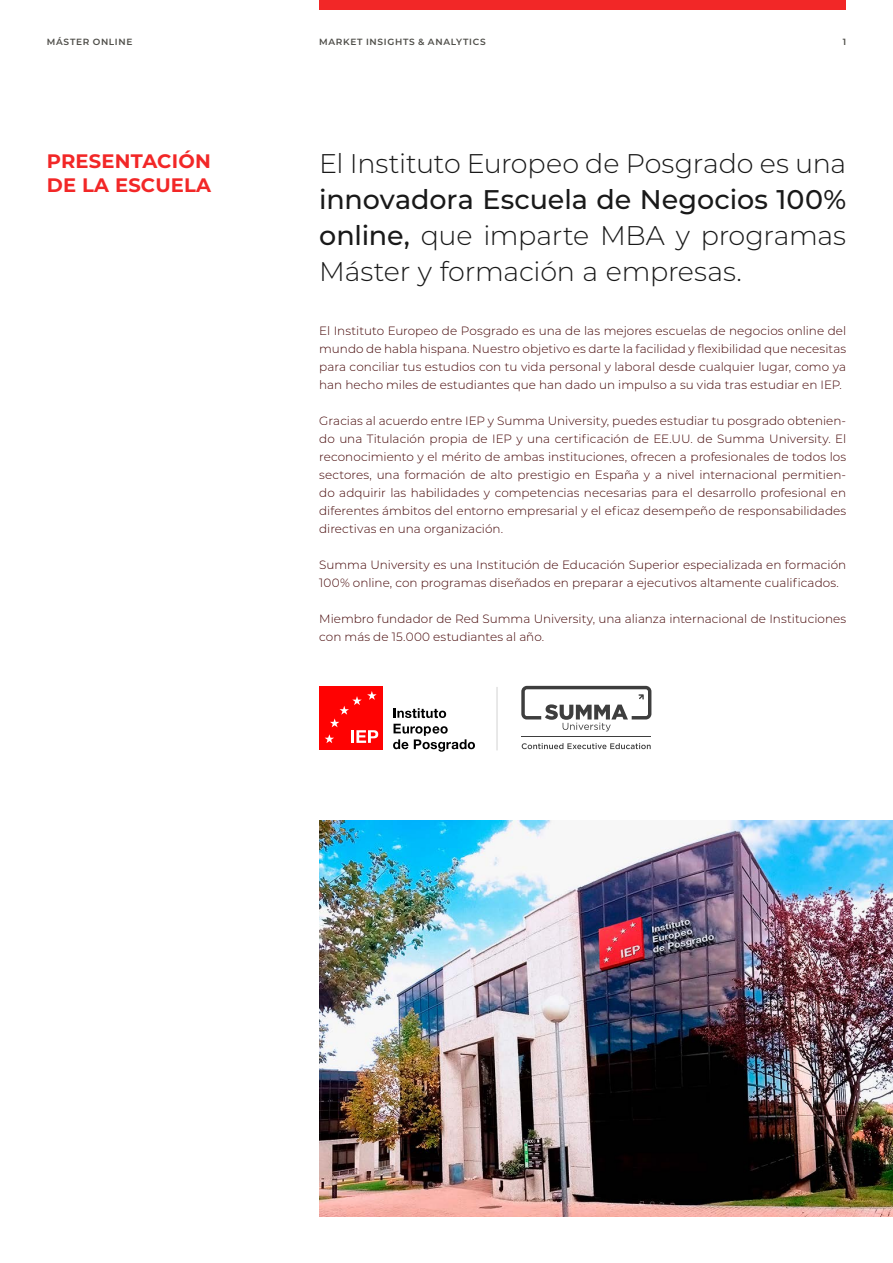
<style>
.page{position:relative;width:893px;height:1263px;background:#fff}
.page>*{position:absolute;margin:0;border:0;box-sizing:border-box;transform-origin:0 0}
.t1{font:300 27px/36px "Montserrat";letter-spacing:-.01em;color:#191919;text-align:justify}
.t2{font:700 19.5px/24px "Montserrat";letter-spacing:.01em;color:#f22727}
.t3{font:300 12px/18px "Montserrat";color:#420203;text-align:justify}
.t4{font:600 9px "Montserrat";letter-spacing:.075em;color:#4e4d48}
.s1{font-weight:500}
</style>
<div class="page">
<div style="left:319px;top:0;width:527px;height:10px;background:#f22727"></div>
<img style="left:319px;top:821px;width:574px;height:396px">
<hr style="left:496px;top:687px;width:2px;height:63px;background:#e1e1e1">
<div style="left:319px;top:686px;width:64px;height:64px;background:#ff0202"></div>
<svg style="left:325px;top:691px;width:53px;height:52px"></svg>
<svg style="left:394px;top:708px;width:52px;height:10px"></svg>
<svg style="left:393px;top:724px;width:82px;height:28px"></svg>
<svg style="left:522px;top:743px;width:129px;height:6px"></svg>
<svg style="left:521px;top:686px;width:130px;height:45px"></svg>
<hr style="left:522px;top:737px;width:129px;height:1px;background:#3e3e3e">
<p class="t4" style="left:47px;top:35px;width:87px">MÁSTER ONLINE</p>
<p class="t4" style="left:319px;top:35px;width:168px">MARKET INSIGHTS &amp; ANALYTICS</p>
<p class="t4" style="left:843px;top:35px;width:5px">1</p>
<h2 class="t2" style="left:47px;top:148px;width:166px">PRESENTACIÓN<br>DE LA ESCUELA</h2>
<h1 class="t1" style="left:319px;top:144px;width:528px">El Instituto Europeo de Posgrado es una</h1>
<h1 class="t1" style="left:319px;top:180px;width:528px"><span class="s1">innovadora Escuela de Negocios 100% online,</span> que imparte MBA y programas Máster y formación a empresas.</h1>
<p class="t3" style="left:319px;top:321px;width:528px">El Instituto Europeo de Posgrado es una de las mejores escuelas de negocios online del mundo de habla hispana. Nuestro objetivo es darte la facilidad y flexibilidad que necesitas para conciliar tus estudios con tu vida personal y laboral desde cualquier lugar, como ya han hecho miles de estudiantes que han dado un impulso a su vida tras estudiar en IEP.</p>
<p class="t3" style="left:319px;top:411px;width:528px">Gracias al acuerdo entre IEP y Summa University, puedes estudiar tu posgrado obtenien&shy;do una Titulación propia de IEP y una certificación de EE.UU. de Summa University. El reconocimiento y el mérito de ambas instituciones, ofrecen a profesionales de todos los sectores, una formación de alto prestigio en España y a nivel internacional permitien&shy;do adquirir las habilidades y competencias necesarias para el desarrollo profesional en diferentes ámbitos del entorno empresarial y el eficaz desempeño de responsabilidades directivas en una organización.</p>
<p class="t3" style="left:319px;top:555px;width:528px">Summa University es una Institución de Educación Superior especializada en formación<br>100% online, con programas diseñados en preparar a ejecutivos altamente cualificados.</p>
<p class="t3" style="left:319px;top:609px;width:528px">Miembro fundador de Red Summa University, una alianza internacional de Instituciones con más de 15.000 estudiantes al año.</p>
</div>
